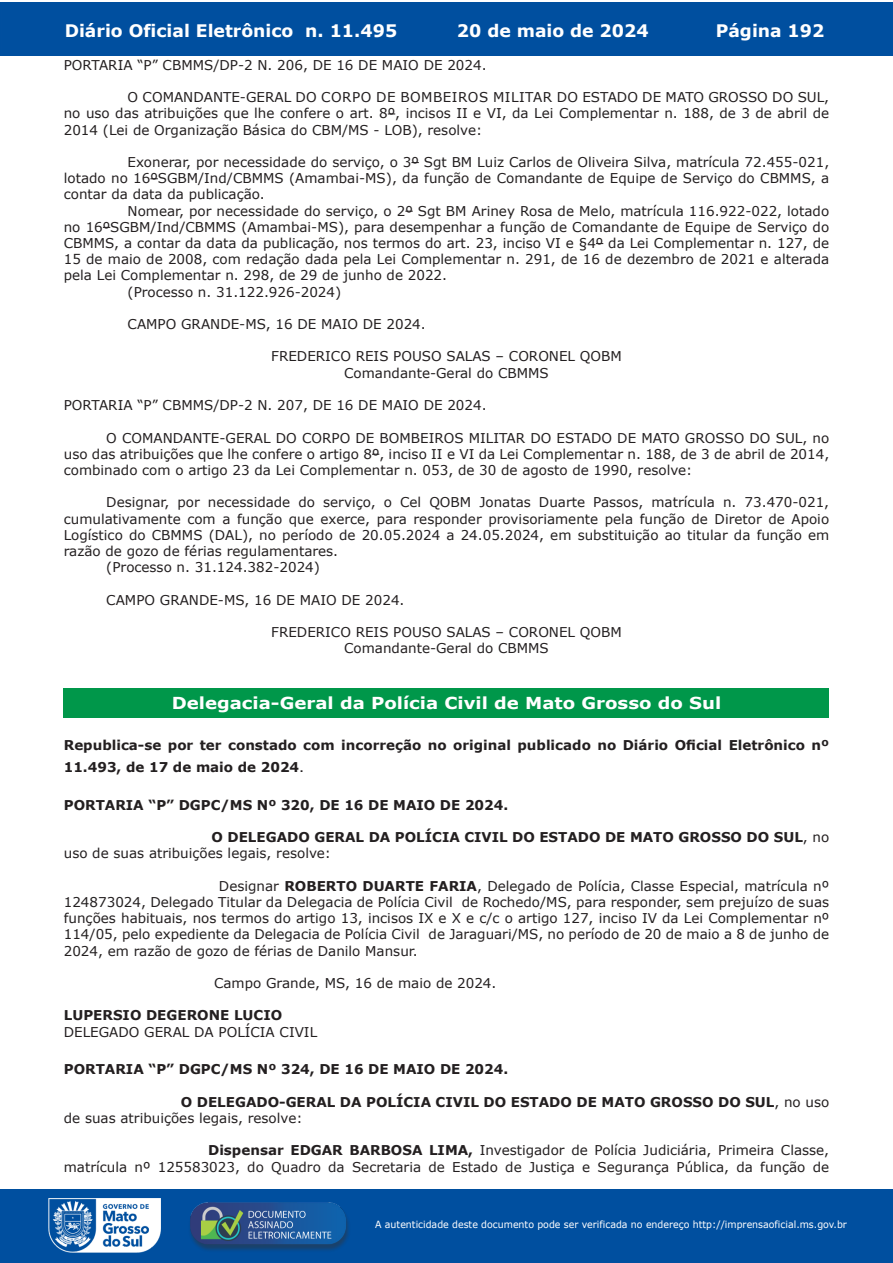
<style>
.page{position:relative;width:893px;height:1263px;background:#fff}
.page>*{position:absolute;margin:0;border:0;box-sizing:border-box;transform-origin:0 0}
.t1{font:700 17.25px "Verdana";color:#fff}
.t2{font:700 16.5px "Verdana";color:#fff;scale:1.1 1}
.t3{font:13.5px/16.2px "Verdana";color:#231f20;text-align:justify}
.t4{font:700 13.5px/16.2px "Verdana";color:#231f20}
.t5{font:9.9px "Verdana";color:#fff;scale:.95 1}
.s1{font-family:"Arial";font-weight:400;font-size:18px}
.s2{font-weight:400}
.s3{font-weight:700}
</style>
<div class="page">
<div style="left:0;top:2px;width:893px;height:53px;background:#004f9f"></div>
<div style="left:1px;top:1189px;width:892px;height:74px;background:#004f9f"></div>
<img style="left:49px;top:1198px;width:111px;height:54px">
<img style="left:185px;top:1201px;width:168px;height:54px">
<div style="left:64px;top:688px;width:765px;height:30px;background:#00974a"></div>
<p class="t1" style="left:65px;top:18px;width:334px">Diário Oficial Eletrônico n. 11.495</p>
<p class="t1" style="left:457px;top:18px;width:193px">20 de maio de 2024</p>
<p class="t1" style="left:716px;top:18px;width:110px">Página 192</p>
<p class="t3" style="left:64px;top:57px;width:424px">PORTARIA “P” CBMMS/DP-2 N. 206, DE 16 DE MAIO DE 2024.</p>
<p class="t3" style="left:64px;top:89px;width:767px;text-indent:64px">O COMANDANTE-GERAL DO CORPO DE BOMBEIROS MILITAR DO ESTADO DE MATO GROSSO DO SUL, no uso das atribuições que lhe confere o art. 8º, incisos II e VI, da Lei Complementar n. 188, de 3 de abril de 2014 (Lei de Organização Básica do CBM/MS - LOB), resolve:</p>
<p class="t3" style="left:128px;top:154px;width:703px">Exonerar, por necessidade do serviço, o 3º Sgt BM Luiz Carlos de Oliveira Silva, matrícula 72.455-021,</p>
<p class="t3" style="left:64px;top:170px;width:767px">lotado no 16ºSGBM/Ind/CBMMS (Amambai-MS), da função de Comandante de Equipe de Serviço do CBMMS, a</p>
<p class="t3" style="left:64px;top:186px;width:202px">contar da data da publicação.</p>
<p class="t3" style="left:128px;top:203px;width:703px">Nomear, por necessidade do serviço, o 2º Sgt BM Ariney Rosa de Melo, matrícula 116.922-022, lotado</p>
<p class="t3" style="left:64px;top:219px;width:767px">no 16ºSGBM/Ind/CBMMS (Amambai-MS), para desempenhar a função de Comandante de Equipe de Serviço do</p>
<p class="t3" style="left:64px;top:235px;width:767px">CBMMS, a contar da data da publicação, nos termos do art. 23, inciso VI e §4º da Lei Complementar n. 127, de</p>
<p class="t3" style="left:64px;top:251px;width:767px">15 de maio de 2008, com redação dada pela Lei Complementar n. 291, de 16 de dezembro de 2021 e alterada</p>
<p class="t3" style="left:64px;top:267px;width:385px">pela Lei Complementar n. 298, de 29 de junho de 2022.</p>
<p class="t3" style="left:128px;top:284px;width:215px">(Processo n. 31.122.926-2024)</p>
<p class="t3" style="left:128px;top:316px;width:300px">CAMPO GRANDE-MS, 16 DE MAIO DE 2024.</p>
<p class="t3" style="left:271px;top:348px;width:352px;text-align:center">FREDERICO REIS POUSO SALAS – CORONEL QOBM<br>Comandante-Geral do CBMMS</p>
<p class="t3" style="left:64px;top:397px;width:424px">PORTARIA “P” CBMMS/DP-2 N. 207, DE 16 DE MAIO DE 2024.</p>
<p class="t3" style="left:64px;top:429px;width:767px;text-indent:43px">O COMANDANTE-GERAL DO CORPO DE BOMBEIROS MILITAR DO ESTADO DE MATO GROSSO DO SUL, no uso das atribuições que lhe confere o artigo 8º, inciso II e VI da Lei Complementar n. 188, de 3 de abril de 2014, combinado com o artigo 23 da Lei Complementar n. 053, de 30 de agosto de 1990, resolve:</p>
<p class="t3" style="left:106px;top:494px;width:724px">Designar, por necessidade do serviço, o Cel QOBM Jonatas Duarte Passos, matrícula n. 73.470-021,</p>
<p class="t3" style="left:64px;top:510px;width:767px">cumulativamente com a função que exerce, para responder provisoriamente pela função de Diretor de Apoio</p>
<p class="t3" style="left:64px;top:527px;width:767px">Logístico do CBMMS (DAL), no período de 20.05.2024 a 24.05.2024, em substituição ao titular da função em</p>
<p class="t3" style="left:64px;top:543px;width:276px">razão de gozo de férias regulamentares.</p>
<p class="t3" style="left:106px;top:559px;width:215px">(Processo n. 31.124.382-2024)</p>
<p class="t3" style="left:106px;top:591px;width:300px">CAMPO GRANDE-MS, 16 DE MAIO DE 2024.</p>
<p class="t3" style="left:271px;top:624px;width:352px;text-align:center">FREDERICO REIS POUSO SALAS – CORONEL QOBM<br>Comandante-Geral do CBMMS</p>
<p class="t2" style="left:172px;top:692px;width:501px">Delegacia-Geral da Polícia Civil de Mato Grosso do Sul</p>
<p class="t4" style="left:64px;top:734px;width:767px;line-height:21.6px">Republica-se por ter constado com incorreção no original publicado no Diário Oficial Eletrônico nº<br>11.493, de 17 de maio de 2024<span class="s1">.</span></p>
<p class="t4" style="left:64px;top:796px;width:446px">PORTARIA “P” DGPC/MS Nº 320, DE 16 DE MAIO DE 2024.</p>
<p class="t4" style="left:64px;top:829px;width:767px;text-indent:148px">O DELEGADO GERAL DA POLÍCIA CIVIL DO ESTADO DE MATO GROSSO DO SUL<span class="s2">, no uso de suas atribuições legais, resolve:</span></p>
<p class="t3" style="left:64px;top:878px;width:767px;text-indent:155px">Designar <span class="s3">ROBERTO DUARTE FARIA</span>, Delegado de Polícia, Classe Especial, matrícula nº 124873024, Delegado Titular da Delegacia de Polícia Civil de Rochedo/MS, para responder, sem prejuízo de suas funções habituais, nos termos do artigo 13, incisos IX e X e c/c o artigo 127, inciso IV da Lei Complementar nº 114/05, pelo expediente da Delegacia de Polícia Civil de Jaraguari/MS, no período de 20 de maio a 8 de junho de 2024, em razão de gozo de férias de Danilo Mansur.</p>
<p class="t3" style="left:214px;top:975px;width:284px">Campo Grande, MS, 16 de maio de 2024.</p>
<p class="t4" style="left:64px;top:1007px;width:220px">LUPERSIO DEGERONE LUCIO</p>
<p class="t3" style="left:64px;top:1023px;width:255px">DELEGADO GERAL DA POLÍCIA CIVIL</p>
<p class="t4" style="left:64px;top:1061px;width:446px">PORTARIA “P” DGPC/MS Nº 324, DE 16 DE MAIO DE 2024.</p>
<p class="t4" style="left:64px;top:1093px;width:767px;text-indent:117px">O DELEGADO-GERAL DA POLÍCIA CIVIL DO ESTADO DE MATO GROSSO DO SUL<span class="s2">, no uso de suas atribuições legais, resolve:</span></p>
<p class="t3" style="left:64px;top:1142px;width:767px;text-align:right"><span class="s3">Dispensar EDGAR BARBOSA LIMA,</span> Investigador de Polícia Judiciária, Primeira Classe,<br>matrícula nº 125583023, do Quadro da Secretaria de Estado de Justiça e Segurança Pública, da função de</p>
<p class="t5" style="left:375px;top:1218px;width:498px">A autenticidade deste documento pode ser verificada no endereço http://imprensaoficial.ms.gov.br</p>
</div>
